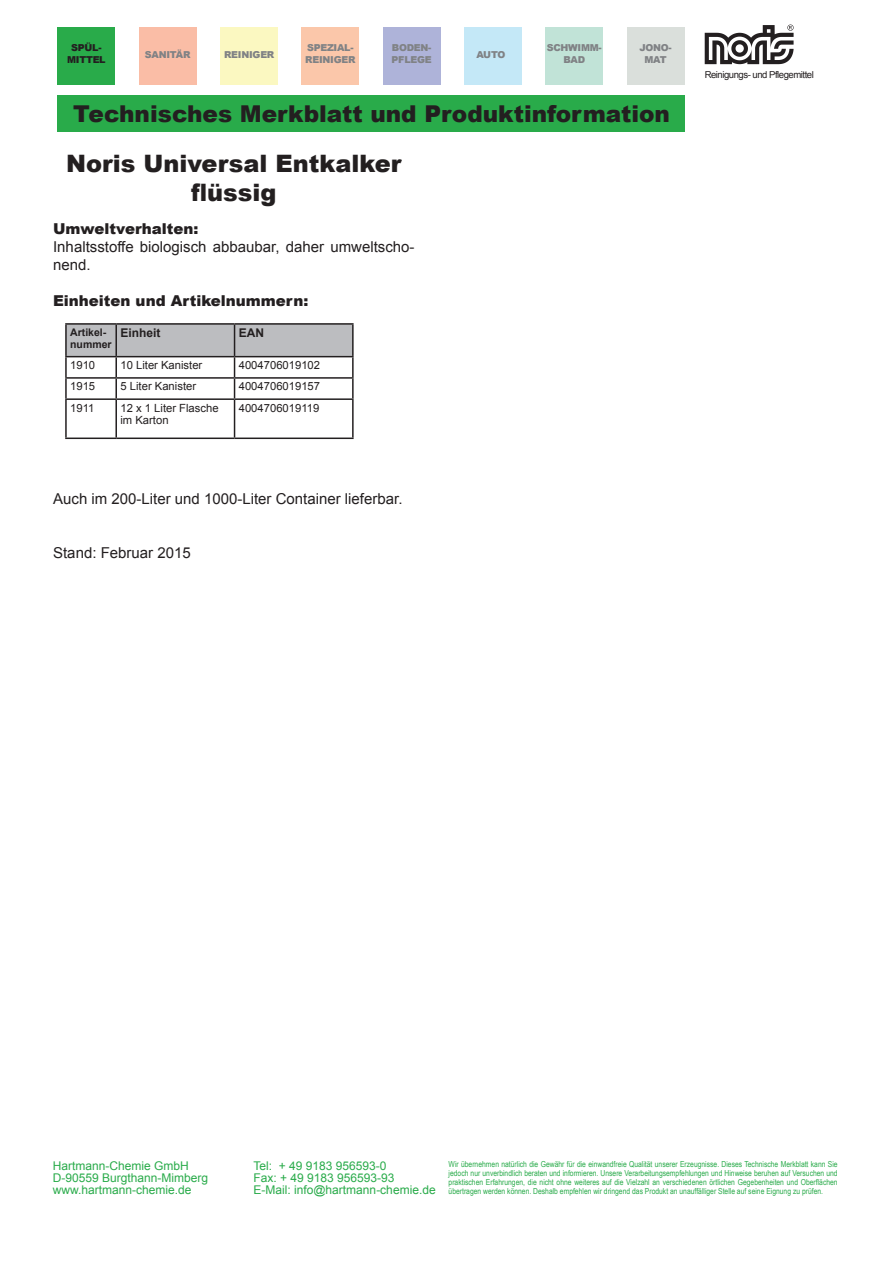
<style>
.page{position:relative;width:893px;height:1263px;background:#fff}
.page>*{position:absolute;margin:0;border:0;box-sizing:border-box;transform-origin:0 0}
.t1{font:900 24px/28.8px "Arial";color:#231f20;text-align:center}
.t2{font:900 23.25px "Arial";color:#231f20}
.t3{font:15px/18px "Arial";color:#231f20}
.t4{font:900 15px "Arial";color:#231f20}
.t5{font:12px/12px "Arial";color:#29ab4a}
.t6{font:700 12px "Arial";color:#231f20}
.t7{font:11.25px/12px "Arial";color:#231f20}
.t8{font:700 10.5px/12px "Arial";color:#231f20}
.t9{font:900 9.6px/12.3px "Arial";letter-spacing:-.025em;color:#808285}
.t10{font:9.6px "Arial";letter-spacing:-.05em;color:#231f20}
.t11{font:900 9.6px/12.3px "Arial";letter-spacing:-.025em;color:#231f20;text-align:center}
.t12{font:8.25px/9px "Arial Narrow";color:#29ab4a;text-align:justify}
</style>
<div class="page">
<div style="left:383px;top:27px;width:58px;height:58px;background:#aeb3d9"></div>
<div style="left:464px;top:27px;width:58px;height:58px;background:#c4e8f7"></div>
<div style="left:301px;top:27px;width:58px;height:58px;background:#fbc7aa"></div>
<div style="left:220px;top:27px;width:58px;height:58px;background:#fbf8c1"></div>
<div style="left:627px;top:27px;width:58px;height:58px;background:#dadfdb"></div>
<div style="left:545px;top:27px;width:58px;height:58px;background:#c1e3d7"></div>
<div style="left:57px;top:27px;width:58px;height:58px;background:#29ab4a"></div>
<div style="left:139px;top:27px;width:58px;height:58px;background:#fabda6"></div>
<svg style="left:705px;top:25px;width:89px;height:39px"></svg>
<div style="left:57px;top:95px;width:628px;height:37px;background:#29ab4a"></div>
<hr style="left:65px;top:323px;width:51px;height:2px;background:#231f20">
<hr style="left:116px;top:323px;width:119px;height:2px;background:#231f20">
<hr style="left:235px;top:323px;width:119px;height:2px;background:#231f20">
<hr style="left:65px;top:400px;width:2px;height:37px;background:#231f20">
<svg style="left:65px;top:324px;width:289px;height:74px"></svg>
<hr style="left:115px;top:400px;width:2px;height:37px;background:#231f20">
<hr style="left:234px;top:400px;width:1px;height:37px;background:#231f20">
<hr style="left:352px;top:400px;width:2px;height:37px;background:#231f20">
<hr style="left:65px;top:377px;width:51px;height:2px;background:#231f20">
<hr style="left:116px;top:377px;width:119px;height:2px;background:#231f20">
<hr style="left:235px;top:377px;width:119px;height:2px;background:#231f20">
<hr style="left:65px;top:398px;width:51px;height:2px;background:#231f20">
<hr style="left:116px;top:398px;width:119px;height:2px;background:#231f20">
<hr style="left:235px;top:398px;width:119px;height:2px;background:#231f20">
<hr style="left:65px;top:437px;width:51px;height:2px;background:#231f20">
<hr style="left:116px;top:437px;width:119px;height:2px;background:#231f20">
<hr style="left:235px;top:437px;width:119px;height:2px;background:#231f20">
<p class="t11" style="left:67px;top:41px;width:40px">SPÜL-<br>MITTEL</p>
<p class="t9" style="left:145px;top:48px;width:47px">SANITÄR</p>
<p class="t9" style="left:305px;top:41px;width:52px">SPEZIAL-<br>REINIGER</p>
<p class="t9" style="left:392px;top:41px;width:42px">BODEN-<br>PFLEGE</p>
<p class="t9" style="left:224px;top:48px;width:52px">REINIGER</p>
<p class="t9" style="left:476px;top:48px;width:30px">AUTO</p>
<p class="t9" style="left:547px;top:41px;width:57px;text-align:center">SCHWIMM-<br>BAD</p>
<p class="t9" style="left:639px;top:41px;width:34px;text-align:center">JONO-<br>MAT</p>
<h2 class="t2" style="left:73px;top:97px;width:598px">Technisches Merkblatt und Produktinformation</h2>
<h1 class="t1" style="left:66px;top:149px;width:337px">Noris Universal Entkalker flüssig</h1>
<h3 class="t4" style="left:53px;top:218px;width:147px">Umweltverhalten:</h3>
<h3 class="t3" style="left:53px;top:238px;width:363px">Inhaltsstoffe biologisch abbaubar, daher umweltscho&shy;nend.</h3>
<h3 class="t4" style="left:53px;top:290px;width:257px">Einheiten und Artikelnummern:</h3>
<p class="t8" style="left:70px;top:326px;width:43px">Artikel&shy;nummer</p>
<h3 class="t6" style="left:120px;top:325px;width:42px">Einheit</h3>
<h3 class="t6" style="left:239px;top:325px;width:27px">EAN</h3>
<h3 class="t7" style="left:70px;top:359px;width:27px">1910</h3>
<h3 class="t7" style="left:120px;top:359px;width:83px">10 Liter Kanister</h3>
<h3 class="t7" style="left:239px;top:359px;width:83px">4004706019102</h3>
<h3 class="t7" style="left:70px;top:380px;width:27px">1915</h3>
<h3 class="t7" style="left:120px;top:380px;width:77px">5 Liter Kanister</h3>
<h3 class="t7" style="left:239px;top:380px;width:83px">4004706019157</h3>
<h3 class="t7" style="left:70px;top:402px;width:26px">1911</h3>
<h3 class="t7" style="left:120px;top:402px;width:100px">12 x 1 Liter Flasche im Karton</h3>
<h3 class="t7" style="left:239px;top:402px;width:82px">4004706019119</h3>
<h3 class="t3" style="left:53px;top:490px;width:351px">Auch im 200-Liter und 1000-Liter Container lieferbar.</h3>
<h3 class="t3" style="left:53px;top:544px;width:139px">Stand: Februar 2015</h3>
<p class="t10" style="left:705px;top:68px;width:111px">Reinigungs- und Pflegemittel</p>
<h3 class="t5" style="left:53px;top:1159px;width:157px">Hartmann-Chemie GmbH<br>D-90559 Burgthann-Mimberg www.hartmann-chemie.de</h3>
<p class="t12" style="left:449px;top:1159px;width:391px">Wir übernehmen natürlich die Gewähr für die einwandfreie Qualität unserer Erzeugnisse. Dieses Technische Merkblatt kann Sie jedoch nur unverbindlich beraten und informieren. Unsere Verarbeitungsempfehlungen und Hinweise beruhen auf Versuchen und praktischen Erfahrungen, die nicht ohne weiteres auf die Vielzahl an verschiedenen örtlichen Gegebenheiten und Oberflächen übertragen werden können. Deshalb empfehlen wir dringend das Produkt an unauffälliger Stelle auf seine Eignung zu prüfen.</p>
<h3 class="t5" style="left:253px;top:1159px;width:184px">Tel: + 49 9183 956593-0<br>Fax: + 49 9183 956593-93<br>E-Mail: info@hartmann-chemie.de</h3>
</div>
